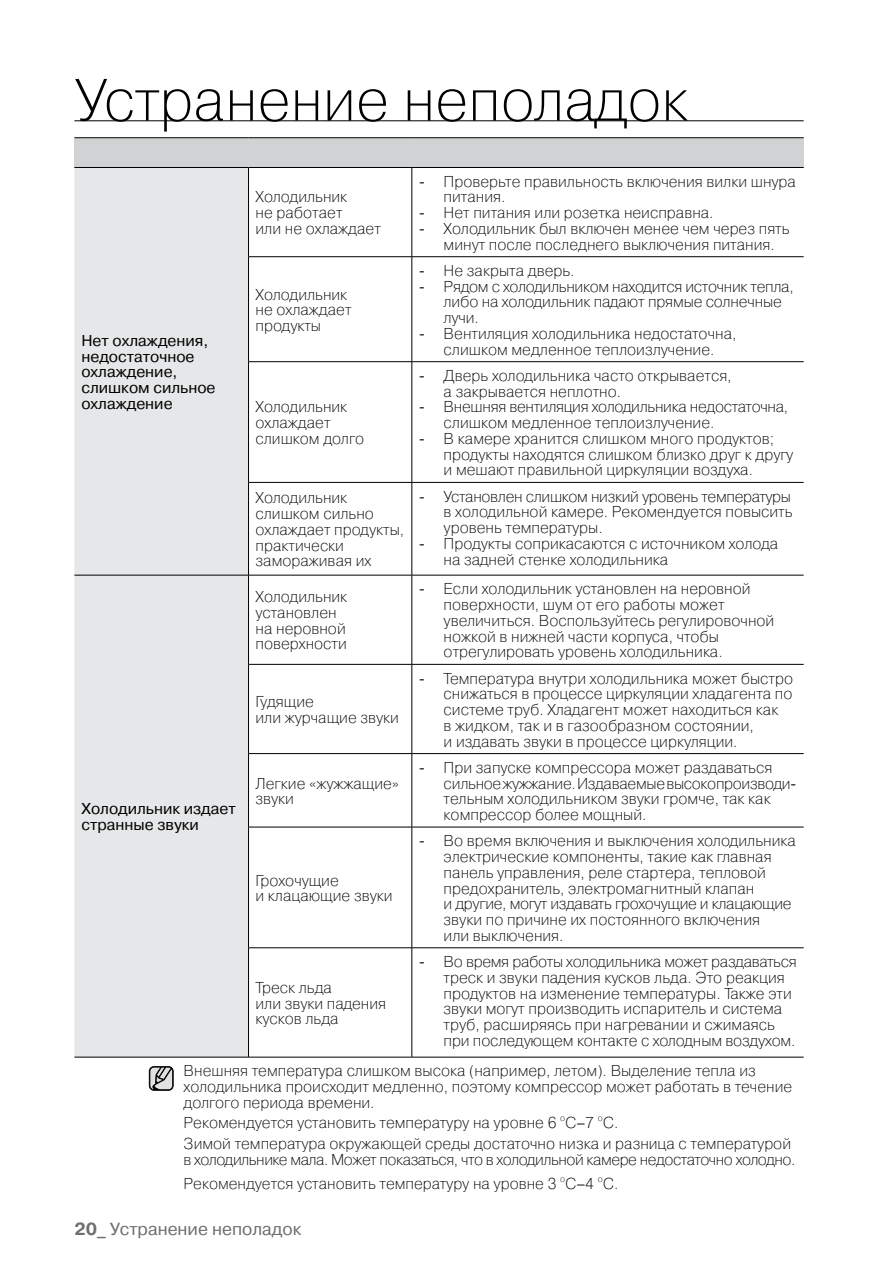
<style>
.page{position:relative;width:893px;height:1265px;background:#fff}
.page>*{position:absolute;margin:0;border:0;box-sizing:border-box;transform-origin:0 0}
.t1{font:59.5px "Pragmatica Light C";color:#000}
.t2{font:17.5px "Pragmatica C";color:#6c6e70}
.t3{font:15.75px/15.8px "Pragmatica Light C";color:#000}
.t4{font:15.75px/15.8px "Pragmatica Light C";letter-spacing:-.02em;color:#000}
.t5{font:15.75px/23.8px "Pragmatica Light C";letter-spacing:-.03em;color:#000}
.t6{font:15.75px/15.8px "Pragmatica C";color:#000}
.s1{font-family:"Pragmatica C";font-size:14.88px}
.s2{font-weight:700}
</style>
<div class="page">
<hr style="left:74px;top:121px;width:730px;height:1px;background:#000">
<div style="left:74px;top:138px;width:730px;height:29px;background:#d1d2d3"></div>
<div style="left:74px;top:168px;width:174px;height:889px;background:#e6e7e8"></div>
<hr style="left:74px;top:137px;width:175px;height:1px;background:#000">
<hr style="left:249px;top:137px;width:163px;height:1px;background:#000">
<hr style="left:412px;top:137px;width:392px;height:1px;background:#000">
<hr style="left:74px;top:167px;width:175px;height:1px;background:#000">
<hr style="left:412px;top:167px;width:392px;height:1px;background:#000">
<hr style="left:412px;top:256px;width:392px;height:1px;background:#000">
<hr style="left:412px;top:361px;width:392px;height:1px;background:#000">
<hr style="left:412px;top:482px;width:392px;height:1px;background:#000">
<hr style="left:74px;top:575px;width:175px;height:1px;background:#000">
<hr style="left:412px;top:575px;width:392px;height:1px;background:#000">
<hr style="left:412px;top:664px;width:392px;height:1px;background:#000">
<hr style="left:412px;top:753px;width:392px;height:1px;background:#000">
<hr style="left:412px;top:827px;width:392px;height:1px;background:#000">
<hr style="left:412px;top:947px;width:392px;height:1px;background:#000">
<hr style="left:249px;top:167px;width:163px;height:1px;background:#000">
<hr style="left:248px;top:168px;width:1px;height:88px;background:#000">
<hr style="left:412px;top:168px;width:1px;height:88px;background:#000">
<hr style="left:248px;top:256px;width:164px;height:1px;background:#000">
<hr style="left:248px;top:257px;width:1px;height:104px;background:#000">
<hr style="left:412px;top:257px;width:1px;height:104px;background:#000">
<hr style="left:248px;top:361px;width:164px;height:1px;background:#000">
<hr style="left:248px;top:362px;width:1px;height:120px;background:#000">
<hr style="left:412px;top:362px;width:1px;height:120px;background:#000">
<hr style="left:248px;top:482px;width:164px;height:1px;background:#000">
<hr style="left:248px;top:483px;width:1px;height:92px;background:#000">
<hr style="left:412px;top:483px;width:1px;height:92px;background:#000">
<hr style="left:249px;top:575px;width:163px;height:1px;background:#000">
<hr style="left:248px;top:575px;width:1px;height:89px;background:#000">
<hr style="left:412px;top:575px;width:1px;height:89px;background:#000">
<hr style="left:248px;top:664px;width:164px;height:1px;background:#000">
<hr style="left:248px;top:665px;width:1px;height:88px;background:#000">
<hr style="left:412px;top:665px;width:1px;height:88px;background:#000">
<hr style="left:248px;top:753px;width:164px;height:1px;background:#000">
<hr style="left:248px;top:754px;width:1px;height:73px;background:#000">
<hr style="left:412px;top:754px;width:1px;height:73px;background:#000">
<hr style="left:248px;top:827px;width:164px;height:1px;background:#000">
<hr style="left:248px;top:827px;width:1px;height:121px;background:#000">
<hr style="left:412px;top:827px;width:1px;height:121px;background:#000">
<hr style="left:248px;top:947px;width:164px;height:1px;background:#000">
<hr style="left:248px;top:948px;width:1px;height:109px;background:#000">
<hr style="left:412px;top:948px;width:1px;height:109px;background:#000">
<hr style="left:74px;top:1057px;width:175px;height:1px;background:#000">
<hr style="left:249px;top:1057px;width:163px;height:1px;background:#000">
<hr style="left:412px;top:1057px;width:392px;height:1px;background:#000">
<svg style="left:149px;top:1066px;width:25px;height:25px"></svg>
<h1 class="t1" style="left:74px;top:67px;width:615px">Устранение неполадок</h1>
<p class="t6" style="left:81px;top:333px;width:136px">нет охлаждения, недостаточное охлаждение, слишком сильное охлаждение</p>
<p class="t6" style="left:81px;top:801px;width:156px">холодильник издает странные звуки</p>
<p class="t3" style="left:256px;top:189px;width:127px">Холодильник<br>не работает<br>или не охлаждает</p>
<p class="t3" style="left:256px;top:286px;width:97px">Холодильник не охлаждает продукты</p>
<p class="t3" style="left:256px;top:399px;width:110px">Холодильник охлаждает слишком долго</p>
<p class="t3" style="left:444px;top:174px;width:354px;text-indent:-25px">- Проверьте правильность включения вилки шнура питания.</p>
<p class="t3" style="left:419px;top:205px;width:296px">- Нет питания или розетка неисправна.</p>
<p class="t3" style="left:444px;top:221px;width:347px;text-indent:-25px">- Холодильник был включен менее чем через пять минут после последнего выключения питания.</p>
<p class="t3" style="left:419px;top:263px;width:157px">- Не закрыта дверь.</p>
<p class="t4" style="left:444px;top:278px;width:352px;text-indent:-25px">- Рядом с холодильником находится источник тепла, либо на холодильник падают прямые солнечные лучи.</p>
<p class="t3" style="left:419px;top:326px;width:319px;text-align:center">- Вентиляция холодильника недостаточна, слишком медленное теплоизлучение.</p>
<p class="t3" style="left:444px;top:368px;width:289px;text-indent:-25px">- Дверь холодильника часто открывается, а закрывается неплотно.</p>
<p class="t4" style="left:444px;top:399px;width:346px;text-indent:-25px">- Внешняя вентиляция холодильника недостаточна, слишком медленное теплоизлучение.</p>
<p class="t3" style="left:444px;top:431px;width:351px;text-indent:-25px">- В камере хранится слишком много продуктов; продукты находятся слишком близко друг к другу и мешают правильной циркуляции воздуха.</p>
<p class="t3" style="left:256px;top:490px;width:150px">Холодильник слишком сильно охлаждает продукты, практически замораживая их</p>
<p class="t3" style="left:444px;top:488px;width:350px;text-align:justify;text-indent:-25px">- Установлен слишком низкий уровень температуры в холодильной камере. Рекомендуется повысить уровень температуры.</p>
<p class="t3" style="left:444px;top:536px;width:336px;text-indent:-25px">- Продукты соприкасаются с источником холода на задней стенке холодильника</p>
<p class="t3" style="left:256px;top:589px;width:93px">Холодильник установлен на неровной поверхности</p>
<p class="t3" style="left:444px;top:581px;width:332px;text-indent:-25px">- Если холодильник установлен на неровной поверхности, шум от его работы может увеличиться. Воспользуйтесь регулировочной ножкой в нижней части корпуса, чтобы отрегулировать уровень холодильника.</p>
<p class="t3" style="left:256px;top:694px;width:145px">Гудящие<br>или журчащие звуки</p>
<p class="t3" style="left:444px;top:670px;width:351px;text-indent:-25px">- Температура внутри холодильника может быстро снижаться в процессе циркуляции хладагента по системе труб. Хладагент может находиться как<br>в жидком, так и в газообразном состоянии,<br>и издавать звуки в процессе циркуляции.</p>
<p class="t3" style="left:256px;top:775px;width:145px">Легкие «жужжащие» звуки</p>
<p class="t3" style="left:256px;top:872px;width:138px">Грохочущие<br>и клацающие звуки</p>
<p class="t3" style="left:444px;top:760px;width:355px;text-indent:-25px">- При запуске компрессора может раздаваться сильное жужжание. Издаваемые высокопроизводи&shy;тельным холодильником звуки громче, так как компрессор более мощный.</p>
<p class="t3" style="left:444px;top:833px;width:354px;text-indent:-25px">- Во время включения и выключения холодильника электрические компоненты, такие как главная панель управления, реле стартера, тепловой предохранитель, электромагнитный клапан<br>и другие, могут издавать грохочущие и клацающие звуки по причине их постоянного включения<br>или выключения.</p>
<p class="t3" style="left:444px;top:954px;width:355px;text-indent:-25px">- Во время работы холодильника может раздаваться треск и звуки падения кусков льда. Это реакция продуктов на изменение температуры. Также эти звуки могут производить испаритель и система труб, расширяясь при нагревании и сжимаясь при последующем контакте с холодным воздухом.</p>
<p class="t3" style="left:184px;top:1063px;width:610px">Внешняя температура слишком высока (например, летом). Выделение тепла из холодильника происходит медленно, поэтому компрессор может работать в течение долгого периода времени.</p>
<p class="t3" style="left:184px;top:1113px;width:609px;line-height:20.7px">Рекомендуется установить температуру на уровне 6 <sup>o</sup>C<span class="s1">–</span>7 <sup>o</sup>C.<br>Зимой температура окружающей среды достаточно низка и разница с температурой</p>
<p class="t5" style="left:184px;top:1147px;width:613px">в холодильнике мала. Может показаться, что в холодильной камере недостаточно холодно.<br>Рекомендуется установить температуру на уровне 3 <sup>o</sup>C<span class="s1">–</span>4 <sup>o</sup>C.</p>
<p class="t3" style="left:256px;top:980px;width:132px">Треск льда<br>или звуки падения кусков льда</p>
<p class="t2" style="left:74px;top:1219px;width:228px"><span class="s2">20_</span> устранение неполадок</p>
</div>
